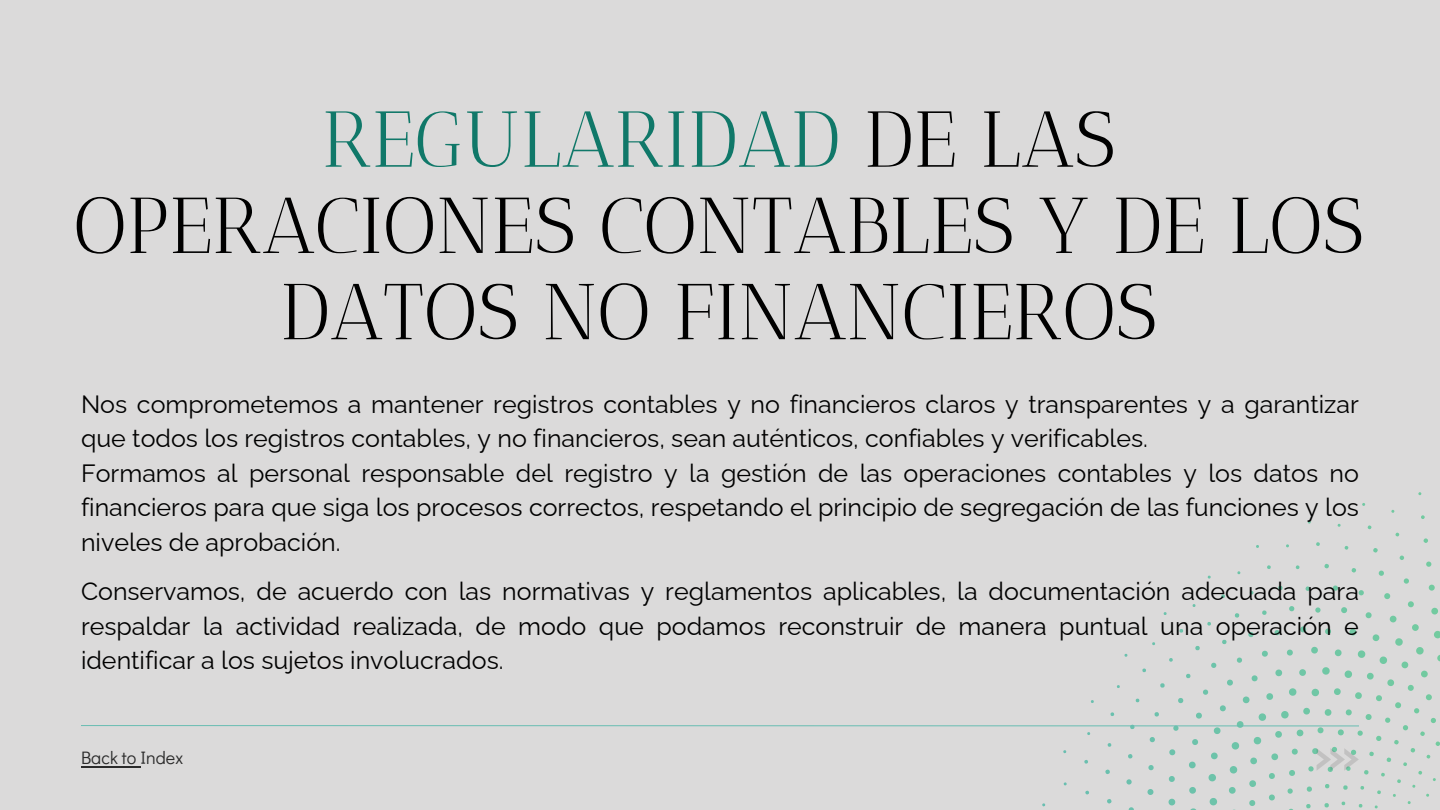
<style>
.page{position:relative;width:1440px;height:810px;background:#dbdada}
.page>*{position:absolute;margin:0;border:0;box-sizing:border-box;transform-origin:0 0}
.t1{font:79px/86.2px "Antic Didone";color:#000;text-align:center}
.t2{font:25px/34.5px "Raleway";color:#000}
.t3{font:18px "Didact Gothic";color:#2b2b2b}
.s1{color:#107869}
</style>
<div class="page">
<svg style="left:1042px;top:492px;width:398px;height:318px"></svg>
<svg style="left:81px;top:725px;width:1279px;height:2px;background:#a0cac5"></svg>
<svg style="left:1317px;top:748px;width:42px;height:23px"></svg>
<hr style="left:81px;top:766px;width:59px;height:1px;background:#2b2b2b">
<h1 class="t1" style="left:74px;top:96px;width:1292px"><span class="s1">REGULARIDAD</span> DE LAS<br>OPERACIONES CONTABLES Y DE LOS<br>DATOS NO FINANCIEROS</h1>
<p class="t2" style="left:81px;top:387px;width:1279px">Nos comprometemos a mantener registros contables y no financieros claros y transparentes y a garantizar que todos los registros contables, y no financieros, sean auténticos, confiables y verificables.<br>Formamos al personal responsable del registro y la gestión de las operaciones contables y los datos no financieros para que siga los procesos correctos, respetando el principio de segregación de las funciones y los niveles de aprobación.</p>
<p class="t2" style="left:81px;top:574px;width:1279px;text-align:justify">Conservamos, de acuerdo con las normativas y reglamentos aplicables, la documentación adecuada para respaldar la actividad realizada, de modo que podamos reconstruir de manera puntual una operación e identificar a los sujetos involucrados.</p>
<p class="t3" style="left:81px;top:746px;width:104px">Back to Index</p>
</div>
